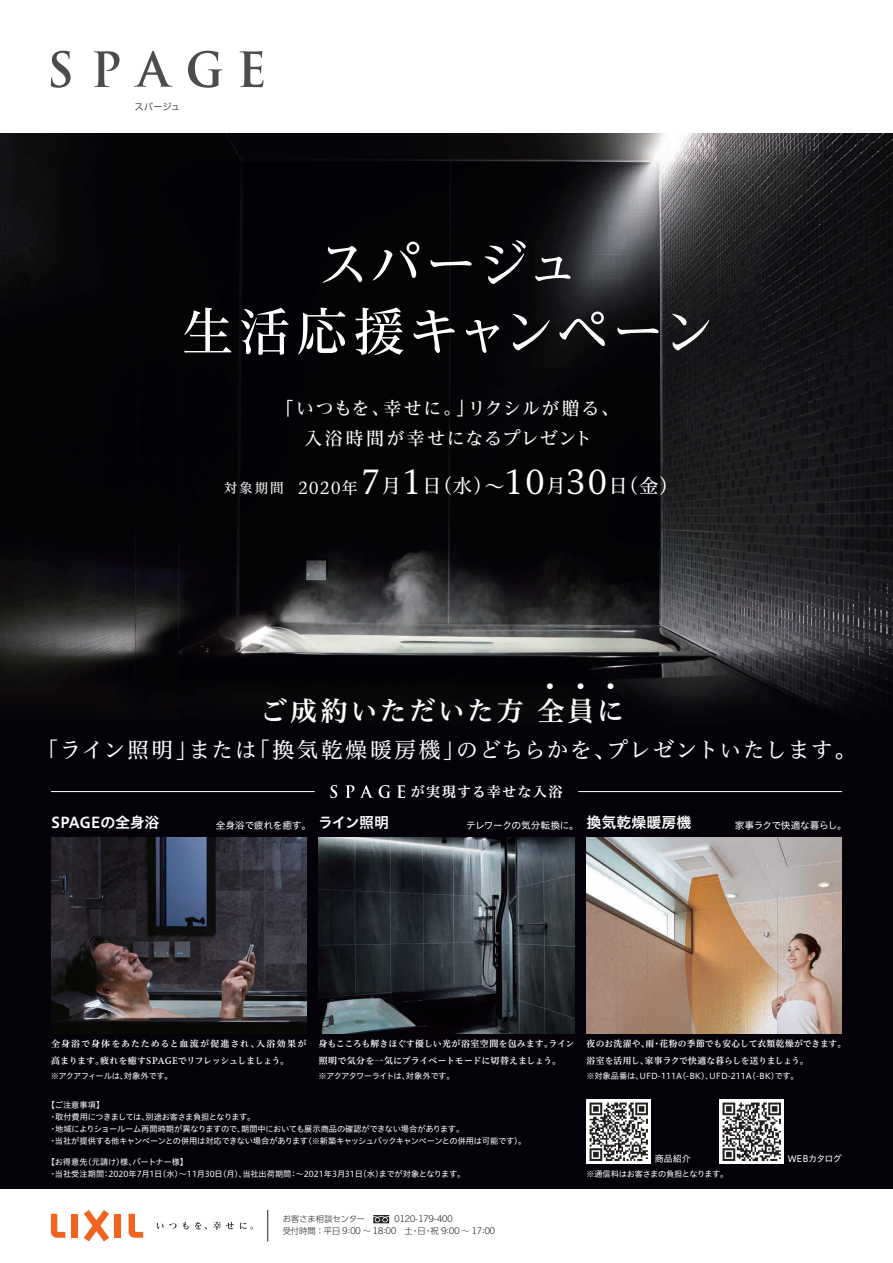
<style>
.page{position:relative;width:893px;height:1263px;background:#fff}
.page>*{position:absolute;margin:0;border:0;box-sizing:border-box;transform-origin:0 0}
.t1{font:500 51px/67.5px "Reim Pro";letter-spacing:.055em;color:#fff;text-align:center}
.t2{font:32.85px "Hiragino UD Serif Std N W4";color:#fff}
.t3{font:28.5px "Koz Min Pro";color:#fff}
.t4{font:27px "Hiragino UD Serif Std N W6";letter-spacing:.09em;color:#fff}
.t5{font:21.75px "Hiragino UD Serif Std N W4";letter-spacing:.06em;color:#fff}
.t6{font:21.75px "Hiragino UD Serif Std N W4";letter-spacing:.12em;color:#fff}
.t7{font:19.5px "Hiragino UD Serif Std N W4";color:#fff}
.t8{font:500 18px/30px "Reim Pro";letter-spacing:.08em;color:#fff}
.t9{font:16.5px "Hiragino UD Serif Std N W4";color:#fff}
.t10{font:15px "Hiragino UD Sans Std N W6";letter-spacing:-.005em;color:#fff}
.t11{font:14.25px "Hiragino UD Serif Std N W6";letter-spacing:.08em;color:#fff}
.t12{font:13.5px "Hiragino UD Serif Std N W4";color:#fff}
.t13{font:9.75px "Hiragino UD Sans Std N W4";letter-spacing:-.025em;color:#fff}
.t14{font:300 9.3px "Trade Gothic";color:#231f20}
.t15{font:9px/16.5px "Hiragino UD Serif Std N W6";letter-spacing:.02em;color:#fff}
.t16{font:9px/16.5px "Hiragino UD Serif Std N W6";color:#fff}
.t17{font:9px/16.5px "Hiragino UD Serif Std N W6";letter-spacing:.045em;color:#fff}
.t18{font:9px "Hiragino UD Sans Std N W4";letter-spacing:-.055em;color:#fff}
.t19{font:9px "Hiragino UD Sans Std N W4";color:#fff}
.t20{font:8.85px "Shin Go Pro";letter-spacing:.05em;color:#4b4c4d}
.t21{font:8.25px "Hiragino UD Sans Std N W4";letter-spacing:-.025em;color:#fff}
.t22{font:8.25px "Hiragino UD Sans Std N W4";color:#fff}
.t23{font:8.25px "Hiragino UD Sans Std N W4";letter-spacing:-.065em;color:#fff}
.t24{font:300 8.25px "UD Shin Go Pro";color:#231f20}
.t25{font:8.25px "Hiragino UD Sans Std N W4";letter-spacing:-.045em;color:#fff}
.t26{font:8.25px "Hiragino UD Sans Std N W4";letter-spacing:-.06em;color:#fff}
.t27{font:8.25px "Hiragino UD Sans Std N W4";letter-spacing:-.07em;color:#fff}
.t28{font:8.25px "Hiragino UD Sans Std N W4";letter-spacing:-.08em;color:#fff}
.t29{font:8.25px "Hiragino UD Sans Std N W4";letter-spacing:-.085em;color:#fff}
.s1{font-size:16.5px}
.s2{font-size:21px}
</style>
<div class="page">
<svg style="left:51px;top:1214px;width:14px;height:24px"></svg>
<svg style="left:129px;top:1214px;width:14px;height:24px"></svg>
<div style="left:72px;top:1214px;width:6px;height:24px;background:#f26221"></div>
<div style="left:115px;top:1214px;width:6px;height:24px;background:#f26221"></div>
<svg style="left:84px;top:1210px;width:25px;height:31px"></svg>
<hr style="left:267px;top:1210px;width:1px;height:31px;background:#231f20">
<svg style="left:51px;top:51px;width:20px;height:37px"></svg>
<svg style="left:94px;top:51px;width:26px;height:36px"></svg>
<svg style="left:134px;top:51px;width:38px;height:36px"></svg>
<svg style="left:188px;top:51px;width:34px;height:37px"></svg>
<svg style="left:240px;top:51px;width:23px;height:36px"></svg>
<svg style="left:157px;top:1223px;width:19px;height:6px"></svg>
<svg style="left:183px;top:1222px;width:6px;height:7px"></svg>
<svg style="left:195px;top:1222px;width:12px;height:7px"></svg>
<svg style="left:213px;top:1222px;width:21px;height:8px"></svg>
<svg style="left:240px;top:1222px;width:13px;height:7px"></svg>
<svg style="left:373px;top:1215px;width:16px;height:8px"></svg>
<img style="left:0;top:133px;width:893px;height:1055px">
<img style="left:587px;top:838px;width:255px;height:195px">
<img style="left:51px;top:838px;width:255px;height:195px">
<img style="left:319px;top:838px;width:255px;height:195px">
<hr style="left:51px;top:791px;width:264px;height:1px;background:#fff">
<hr style="left:578px;top:791px;width:264px;height:1px;background:#fff">
<svg style="left:330px;top:785px;width:7px;height:13px"></svg>
<svg style="left:345px;top:785px;width:9px;height:13px"></svg>
<svg style="left:360px;top:785px;width:13px;height:13px"></svg>
<svg style="left:379px;top:785px;width:12px;height:13px"></svg>
<svg style="left:397px;top:785px;width:8px;height:13px"></svg>
<img style="left:587px;top:1099px;width:63px;height:64px">
<img style="left:720px;top:1099px;width:63px;height:64px">
<p class="t20" style="left:135px;top:99px;width:46px">スパージュ</p>
<h1 class="t1" style="left:182px;top:229px;width:534px">スパージュ<br>生活応援キャンペーン</h1>
<h3 class="t8" style="left:383px;top:393px;width:92px">幸せに。」</h3>
<h3 class="t8" style="left:468px;top:393px;width:153px">リクシルが贈る、</h3>
<h3 class="t8" style="left:304px;top:393px;width:289px;text-indent:-28px">「いつもを、<br>入浴時間が幸せになるプレゼント</h3>
<h3 class="t12" style="left:224px;top:477px;width:62px">対象期間</h3>
<h2 class="t2" style="left:401px;top:456px;width:21px">1</h2>
<h2 class="t2" style="left:342px;top:456px;width:40px">7<span class="s1">年</span></h2>
<h3 class="t7" style="left:382px;top:471px;width:21px">月</h3>
<h3 class="t9" style="left:298px;top:475px;width:44px">2020</h3>
<h2 class="t2" style="left:566px;top:456px;width:43px">30</h2>
<h2 class="t2" style="left:504px;top:456px;width:43px">10</h2>
<h3 class="t7" style="left:422px;top:471px;width:84px">（日水）<span class="s2">〜</span></h3>
<h3 class="t7" style="left:608px;top:471px;width:72px">（日金(</h3>
<h3 class="t7" style="left:546px;top:471px;width:21px">月</h3>
<h3 class="t5" style="left:36px;top:734px;width:163px">「ライン照明」</h3>
<h3 class="t4" style="left:260px;top:690px;width:265px">ご成約いただいた方</h3>
<h3 class="t3" style="left:536px;top:666px;width:90px">・・・</h3>
<h3 class="t4" style="left:537px;top:690px;width:88px">全員に</h3>
<h3 class="t6" style="left:248px;top:734px;width:218px">「換気乾燥暖房機」</h3>
<h3 class="t5" style="left:456px;top:734px;width:161px">のどちらかを、</h3>
<h3 class="t5" style="left:189px;top:734px;width:70px">または</h3>
<h3 class="t5" style="left:606px;top:734px;width:252px">プレゼントいたします。</h3>
<h3 class="t10" style="left:51px;top:811px;width:110px">SPAGEの全身浴</h3>
<p class="t13" style="left:216px;top:817px;width:97px">全身浴で疲れを癒す。</p>
<h3 class="t10" style="left:318px;top:811px;width:73px">ライン照明</h3>
<h3 class="t11" style="left:410px;top:781px;width:154px">が実現する幸せな入浴</h3>
<p class="t13" style="left:466px;top:817px;width:114px">テレワークの気分転換に。</p>
<h3 class="t10" style="left:587px;top:811px;width:106px">換気乾燥暖房機</h3>
<p class="t13" style="left:735px;top:817px;width:113px">家事ラクで快適な暮らし。</p>
<p class="t17" style="left:100px;top:1035px;width:191px;text-indent:-49px">全身浴で身体をあたためると血流が促進され、<br>疲れを癒すSPAGEでリフレッシュしましょう。</p>
<p class="t15" style="left:256px;top:1035px;width:52px">入浴効果が</p>
<p class="t15" style="left:51px;top:1052px;width:55px">高まります。</p>
<p class="t21" style="left:124px;top:1069px;width:50px">対象外です。</p>
<p class="t29" style="left:51px;top:1069px;width:79px">※アクアフィールは、</p>
<p class="t21" style="left:47px;top:1098px;width:59px">【ご注意事項【</p>
<p class="t26" style="left:146px;top:1110px;width:111px">別途お客さま負担となります。</p>
<p class="t27" style="left:55px;top:1110px;width:96px">取付費用につきましては、</p>
<p class="t21" style="left:49px;top:1110px;width:10px">・</p>
<p class="t16" style="left:319px;top:1035px;width:244px">身もこころも解きほぐす優しい光が浴室空間を包みます。照明で気分を一気にプライベートモードに切替えましょう。</p>
<p class="t21" style="left:406px;top:1069px;width:50px">対象外です。</p>
<p class="t15" style="left:548px;top:1035px;width:27px">ライン</p>
<p class="t28" style="left:319px;top:1069px;width:93px">※アクアタワーライトは、</p>
<p class="t21" style="left:55px;top:1122px;width:192px">地域によりショールーム再開時期が異なりますので、</p>
<p class="t21" style="left:241px;top:1122px;width:225px">期間中においても展示商品の確認ができない場合があります。</p>
<p class="t21" style="left:49px;top:1122px;width:10px">・</p>
<p class="t23" style="left:304px;top:1134px;width:224px">（※新築キャッシュバックキャンペーンとの併用は可能です。(</p>
<p class="t21" style="left:55px;top:1134px;width:255px">当社が提供する他キャンペーンとの併用は対応できない場合があります</p>
<p class="t21" style="left:49px;top:1134px;width:10px">・</p>
<p class="t21" style="left:132px;top:1155px;width:57px">パートナー様【</p>
<p class="t21" style="left:84px;top:1155px;width:55px">（元請け様）、</p>
<p class="t21" style="left:47px;top:1155px;width:42px">【お得意先</p>
<p class="t23" style="left:379px;top:1167px;width:88px">までが対象となります。</p>
<p class="t22" style="left:102px;top:1167px;width:146px">：2020年月7 （日1 水）〜11月30 （日月）、</p>
<p class="t22" style="left:296px;top:1167px;width:89px">〜2021年月3 31 （日水）</p>
<p class="t21" style="left:55px;top:1167px;width:51px">当社受注期間</p>
<p class="t21" style="left:242px;top:1167px;width:51px">当社出荷期間</p>
<p class="t21" style="left:289px;top:1167px;width:10px">：</p>
<p class="t21" style="left:49px;top:1167px;width:10px">・</p>
<p class="t15" style="left:645px;top:1035px;width:165px;text-indent:-58px">夜のお洗濯や雨、<br>家事ラクで快適な暮らしを送りましょう。</p>
<p class="t15" style="left:659px;top:1035px;width:188px">花粉の季節でも安心して衣類乾燥ができます。</p>
<p class="t15" style="left:652px;top:1035px;width:10px">・</p>
<p class="t15" style="left:587px;top:1052px;width:64px">浴室を活用し、</p>
<p class="t22" style="left:639px;top:1069px;width:75px">UFD-111A -( BK)、</p>
<p class="t22" style="left:709px;top:1069px;width:91px">UFD-211A -( BK)です。</p>
<p class="t21" style="left:586px;top:1069px;width:59px">※対象品番は、</p>
<p class="t19" style="left:655px;top:1152px;width:37px">商品紹介</p>
<p class="t25" style="left:586px;top:1167px;width:144px">※通信料はお客さまの負担となります。</p>
<p class="t18" style="left:788px;top:1152px;width:56px">WEBカタログ</p>
<p class="t24" style="left:283px;top:1212px;width:84px">お客さま相談センター</p>
<p class="t14" style="left:395px;top:1213px;width:60px">0120-179-400</p>
<p class="t24" style="left:283px;top:1224px;width:59px">受付時間：平日</p>
<p class="t14" style="left:343px;top:1225px;width:20px">9:00</p>
<p class="t14" style="left:373px;top:1225px;width:25px">18:00</p>
<p class="t24" style="left:363px;top:1224px;width:10px">～</p>
<p class="t24" style="left:431px;top:1224px;width:10px">祝</p>
<p class="t24" style="left:405px;top:1224px;width:10px">土</p>
<p class="t24" style="left:418px;top:1224px;width:10px">日</p>
<p class="t14" style="left:441px;top:1225px;width:20px">9:00</p>
<p class="t14" style="left:472px;top:1225px;width:25px">17:00</p>
<p class="t24" style="left:461px;top:1224px;width:10px">~</p>
<p class="t24" style="left:411px;top:1224px;width:10px">・</p>
<p class="t24" style="left:424px;top:1224px;width:10px">・</p>
</div>
